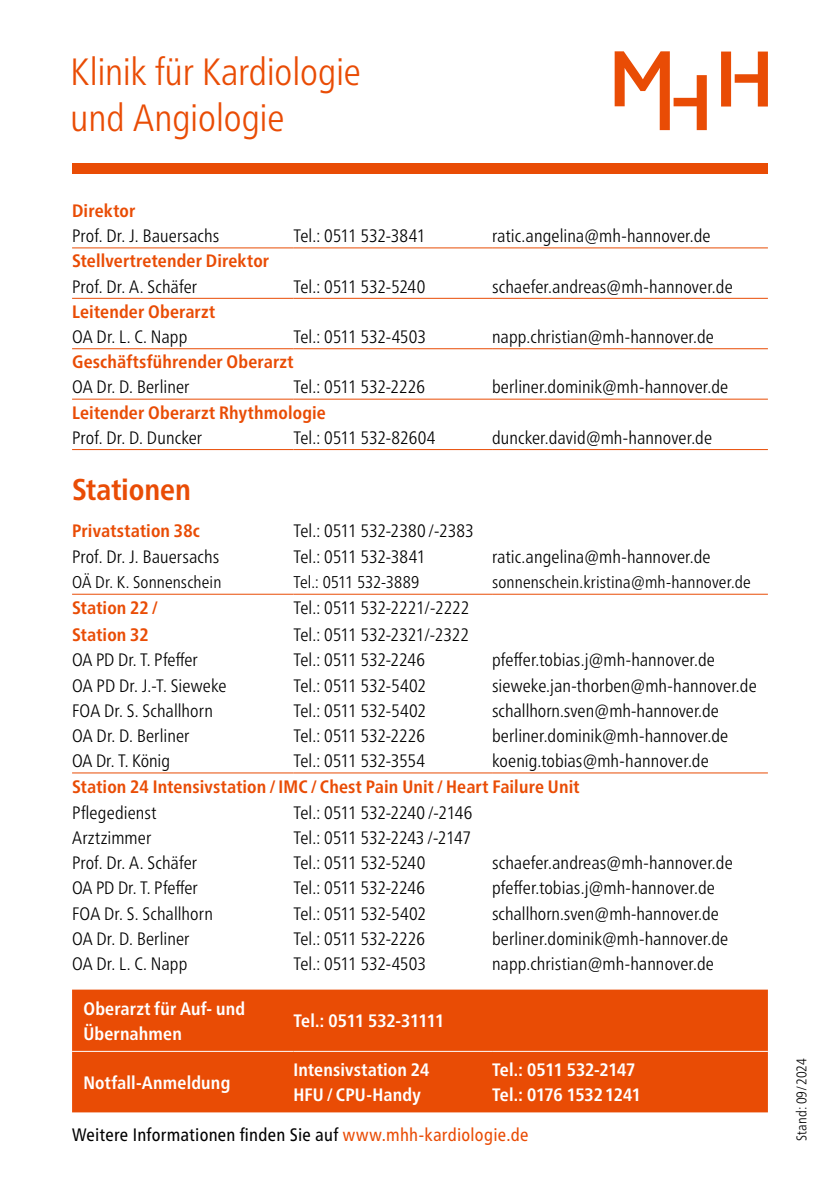
<style>
.page{position:relative;width:840px;height:1191px;background:#fff}
.page>*{position:absolute;margin:0;border:0;box-sizing:border-box;transform-origin:0 0}
.t1{font:300 condensed 38px/45.6px "Frutiger Neue LT Pro";letter-spacing:-.005em;color:#e94c05}
.t2{font:700 condensed 30px "Frutiger Neue LT Pro";letter-spacing:-.005em;color:#e94c05}
.t3{font:300 condensed 18px "Frutiger Neue LT Pro";letter-spacing:.005em;color:#000}
.t4{font:700 condensed 18px "Frutiger Neue LT Pro";letter-spacing:.01em;color:#e94c05}
.t5{font:300 condensed 18px "Frutiger Neue LT Pro";letter-spacing:-.015em;color:#000}
.t6{font:700 condensed 18px "Frutiger Neue LT Pro";letter-spacing:.01em;color:#fff}
.t7{font:condensed 18px "Frutiger Neue LT Pro";letter-spacing:.015em;color:#000}
.t8{font:300 condensed 18px "Frutiger Neue LT Pro";letter-spacing:-.02em;color:#000}
.t9{font:700 condensed 18px "Frutiger Neue LT Pro";letter-spacing:-.02em;color:#fff}
.t10{font:700 condensed 18px "Frutiger Neue LT Pro";letter-spacing:-.015em;color:#fff}
.t11{font:700 condensed 18px "Frutiger Neue LT Pro";letter-spacing:-.01em;color:#fff}
.t12{font:300 condensed 17px "Frutiger Neue LT Pro";letter-spacing:.01em;color:#000}
.t13{font:300 condensed 14px "Frutiger Neue LT Pro";letter-spacing:.01em;color:#000}
.s1{color:#e94c05}
</style>
<div class="page">
<div style="left:72px;top:989px;width:695px;height:123px;background:#e94c05"></div>
<hr style="left:72px;top:772px;width:221px;height:1px;background:#e94c05">
<hr style="left:293px;top:772px;width:199px;height:1px;background:#e94c05">
<hr style="left:492px;top:772px;width:275px;height:1px;background:#e94c05">
<hr style="left:72px;top:1050px;width:221px;height:1px;background:#fff">
<hr style="left:293px;top:1050px;width:199px;height:1px;background:#fff">
<hr style="left:492px;top:1050px;width:275px;height:1px;background:#fff">
<hr style="left:72px;top:594px;width:221px;height:1px;background:#e94c05">
<hr style="left:293px;top:594px;width:199px;height:1px;background:#e94c05">
<hr style="left:492px;top:594px;width:275px;height:1px;background:#e94c05">
<hr style="left:72px;top:247px;width:221px;height:1px;background:#e94c05">
<hr style="left:293px;top:247px;width:199px;height:1px;background:#e94c05">
<hr style="left:492px;top:247px;width:275px;height:1px;background:#e94c05">
<hr style="left:72px;top:298px;width:221px;height:1px;background:#e94c05">
<hr style="left:293px;top:298px;width:199px;height:1px;background:#e94c05">
<hr style="left:492px;top:298px;width:275px;height:1px;background:#e94c05">
<hr style="left:72px;top:449px;width:221px;height:1px;background:#e94c05">
<hr style="left:293px;top:449px;width:199px;height:1px;background:#e94c05">
<hr style="left:492px;top:449px;width:275px;height:1px;background:#e94c05">
<hr style="left:72px;top:399px;width:221px;height:1px;background:#e94c05">
<hr style="left:293px;top:399px;width:199px;height:1px;background:#e94c05">
<hr style="left:492px;top:399px;width:275px;height:1px;background:#e94c05">
<hr style="left:72px;top:348px;width:221px;height:1px;background:#e94c05">
<hr style="left:293px;top:348px;width:199px;height:1px;background:#e94c05">
<hr style="left:492px;top:348px;width:275px;height:1px;background:#e94c05">
<svg style="left:614px;top:51px;width:92px;height:79px"></svg>
<svg style="left:721px;top:52px;width:46px;height:54px"></svg>
<div style="left:72px;top:163px;width:695px;height:11px;background:#e94c05"></div>
<h1 class="t1" style="left:71px;top:49px;width:292px">Klinik für Kardiologie und Angiologie</h1>
<p class="t4" style="left:72px;top:200px;width:65px">Direktor</p>
<p class="t3" style="left:72px;top:225px;width:149px">Prof. Dr. J. Bauersachs</p>
<p class="t3" style="left:293px;top:225px;width:133px">Tel.: 0511 532-3841</p>
<p class="t3" style="left:492px;top:225px;width:220px">ratic.angelina@mh-hannover.de</p>
<p class="t4" style="left:72px;top:250px;width:198px">Stellvertretender Direktor</p>
<p class="t3" style="left:72px;top:276px;width:126px">Prof. Dr. A. Schäfer</p>
<p class="t5" style="left:293px;top:276px;width:133px">Tel.: 0511 532-5240</p>
<p class="t3" style="left:492px;top:276px;width:242px">schaefer.andreas@mh-hannover.de</p>
<p class="t4" style="left:72px;top:301px;width:144px">Leitender Oberarzt</p>
<p class="t3" style="left:72px;top:326px;width:117px">OA Dr. L. C. Napp</p>
<p class="t3" style="left:293px;top:326px;width:134px">Tel.: 0511 532-4503</p>
<p class="t3" style="left:492px;top:326px;width:223px">napp.christian@mh-hannover.de</p>
<p class="t4" style="left:72px;top:351px;width:223px">Geschäftsführender Oberarzt</p>
<p class="t3" style="left:72px;top:376px;width:119px">OA Dr. D. Berliner</p>
<p class="t3" style="left:293px;top:376px;width:133px">Tel.: 0511 532-2226</p>
<p class="t3" style="left:492px;top:376px;width:238px">berliner.dominik@mh-hannover.de</p>
<p class="t4" style="left:72px;top:402px;width:255px">Leitender Oberarzt Rhythmologie</p>
<p class="t3" style="left:72px;top:427px;width:131px">Prof. Dr. D. Duncker</p>
<p class="t3" style="left:293px;top:427px;width:143px">Tel.: 0511 532-82604</p>
<p class="t3" style="left:492px;top:427px;width:221px">duncker.david@mh-hannover.de</p>
<h2 class="t2" style="left:72px;top:471px;width:120px">Stationen</h2>
<p class="t4" style="left:72px;top:520px;width:129px">Privatstation 38c</p>
<p class="t3" style="left:293px;top:520px;width:182px">Tel.: 0511 532-2380 /-2383</p>
<p class="t3" style="left:72px;top:546px;width:149px">Prof. Dr. J. Bauersachs</p>
<p class="t3" style="left:293px;top:546px;width:133px">Tel.: 0511 532-3841</p>
<p class="t3" style="left:492px;top:546px;width:220px">ratic.angelina@mh-hannover.de</p>
<p class="t12" style="left:72px;top:572px;width:151px">OÄ Dr. K. Sonnenschein</p>
<p class="t12" style="left:293px;top:572px;width:127px">Tel.: 0511 532-3889</p>
<p class="t12" style="left:492px;top:572px;width:260px">sonnenschein.kristina@mh-hannover.de</p>
<p class="t4" style="left:72px;top:597px;width:88px">Station 22/</p>
<p class="t3" style="left:293px;top:597px;width:177px">Tel.: 0511 532-2221/-2222</p>
<p class="t4" style="left:72px;top:624px;width:78px">Station 32</p>
<p class="t5" style="left:293px;top:624px;width:177px">Tel.: 0511 532-2321/-2322</p>
<p class="t3" style="left:72px;top:649px;width:127px">OA PD Dr. T. Pfeffer</p>
<p class="t3" style="left:293px;top:649px;width:133px">Tel.: 0511 532-2246</p>
<p class="t3" style="left:492px;top:649px;width:224px">pfeffer.tobias.j@mh-hannover.de</p>
<p class="t3" style="left:72px;top:675px;width:156px">OA PD Dr. J.-T. Sieweke</p>
<p class="t3" style="left:293px;top:675px;width:134px">Tel.: 0511 532-5402</p>
<p class="t3" style="left:492px;top:675px;width:266px">sieweke.jan-thorben@mh-hannover.de</p>
<p class="t3" style="left:72px;top:700px;width:142px">FOA Dr. S. Schallhorn</p>
<p class="t3" style="left:293px;top:700px;width:134px">Tel.: 0511 532-5402</p>
<p class="t3" style="left:492px;top:700px;width:228px">schallhorn.sven@mh-hannover.de</p>
<p class="t3" style="left:72px;top:725px;width:119px">OA Dr. D. Berliner</p>
<p class="t3" style="left:293px;top:725px;width:133px">Tel.: 0511 532-2226</p>
<p class="t3" style="left:492px;top:725px;width:238px">berliner.dominik@mh-hannover.de</p>
<p class="t3" style="left:72px;top:750px;width:99px">OA Dr. T. König</p>
<p class="t8" style="left:293px;top:750px;width:133px">Tel.: 0511 532-3554</p>
<p class="t3" style="left:492px;top:750px;width:218px">koenig.tobias@mh-hannover.de</p>
<p class="t4" style="left:72px;top:776px;width:508px">Station 24 Intensivstation/ IMC/Chest Pain Unit /Heart Failure Unit</p>
<p class="t3" style="left:72px;top:802px;width:86px">Pflegedienst</p>
<p class="t5" style="left:293px;top:802px;width:180px">Tel.: 0511 532-2240 /-2146</p>
<p class="t3" style="left:72px;top:827px;width:81px">Arztzimmer</p>
<p class="t8" style="left:293px;top:827px;width:179px">Tel.: 0511 532-2243 /-2147</p>
<p class="t3" style="left:72px;top:852px;width:126px">Prof. Dr. A. Schäfer</p>
<p class="t5" style="left:293px;top:852px;width:133px">Tel.: 0511 532-5240</p>
<p class="t3" style="left:492px;top:852px;width:242px">schaefer.andreas@mh-hannover.de</p>
<p class="t3" style="left:72px;top:877px;width:127px">OA PD Dr. T. Pfeffer</p>
<p class="t3" style="left:293px;top:877px;width:133px">Tel.: 0511 532-2246</p>
<p class="t3" style="left:492px;top:877px;width:224px">pfeffer.tobias.j@mh-hannover.de</p>
<p class="t3" style="left:72px;top:902px;width:142px">FOA Dr. S. Schallhorn</p>
<p class="t3" style="left:293px;top:902px;width:134px">Tel.: 0511 532-5402</p>
<p class="t3" style="left:492px;top:902px;width:228px">schallhorn.sven@mh-hannover.de</p>
<p class="t3" style="left:72px;top:928px;width:119px">OA Dr. D. Berliner</p>
<p class="t3" style="left:293px;top:928px;width:133px">Tel.: 0511 532-2226</p>
<p class="t3" style="left:492px;top:928px;width:238px">berliner.dominik@mh-hannover.de</p>
<p class="t3" style="left:72px;top:953px;width:117px">OA Dr. L. C. Napp</p>
<p class="t3" style="left:293px;top:953px;width:134px">Tel.: 0511 532-4503</p>
<p class="t3" style="left:492px;top:953px;width:223px">napp.christian@mh-hannover.de</p>
<p class="t6" style="left:83px;top:998px;width:163px">Oberarzt für Auf- und</p>
<p class="t9" style="left:293px;top:1010px;width:152px">Tel.: 0511 532-31111</p>
<p class="t6" style="left:83px;top:1023px;width:100px">Übernahmen</p>
<p class="t6" style="left:83px;top:1072px;width:148px">Notfall-Anmeldung</p>
<p class="t6" style="left:293px;top:1059px;width:137px">Intensivstation 24</p>
<p class="t10" style="left:492px;top:1059px;width:145px">Tel.: 0511 532-2147</p>
<p class="t6" style="left:293px;top:1084px;width:129px">HFU/CPU-Handy</p>
<p class="t11" style="left:492px;top:1084px;width:150px">Tel.: 0176 15321241</p>
<p class="t7" style="left:72px;top:1123px;width:457px">Weitere Informationen finden Sie auf <span class="s1">www.mhh-kardiologie.de</span></p>
<p class="t13" style="left:792px;top:1140px;width:84px;rotate:-90deg">Stand: 09/2024</p>
</div>
